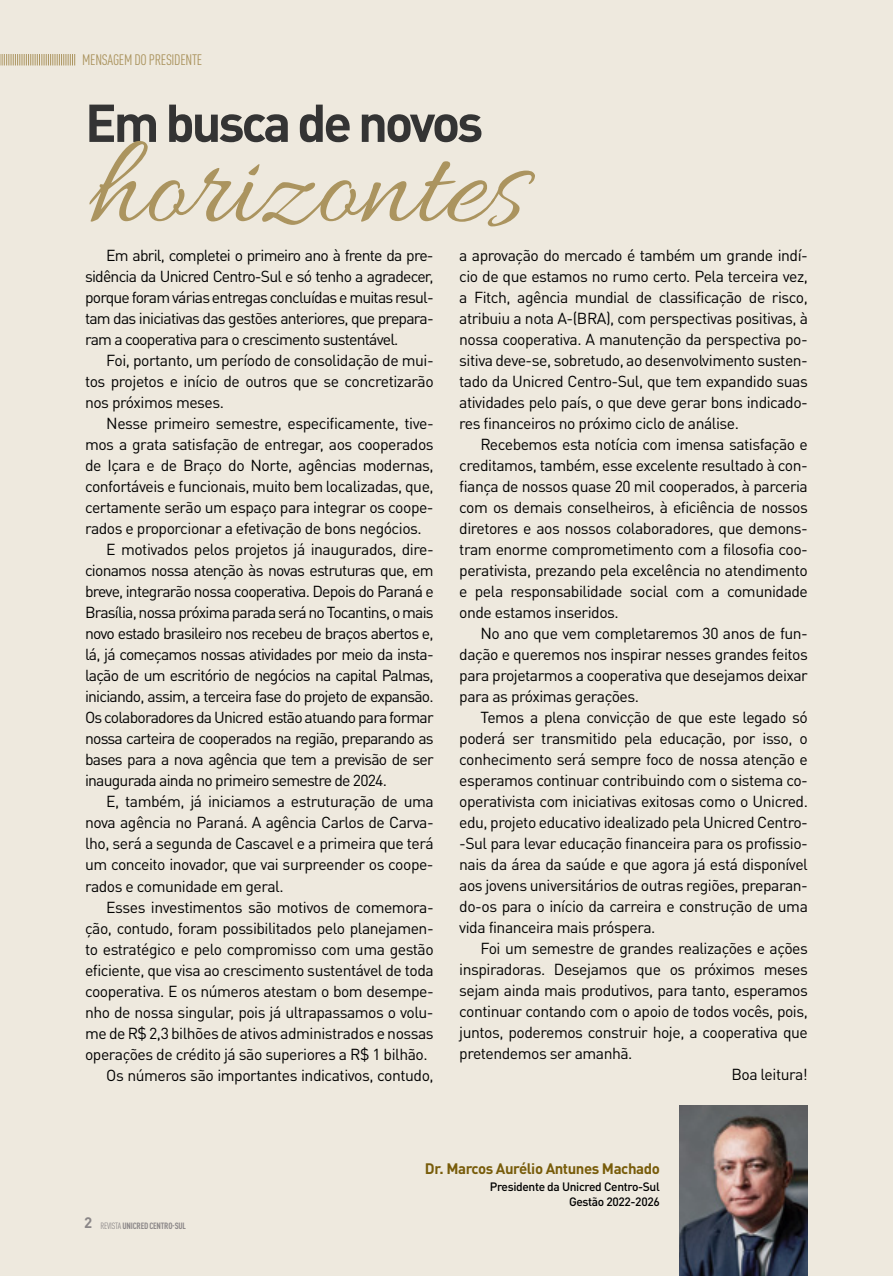
<style>
.page{position:relative;width:893px;height:1276px;background:#eee9de}
.page>*{position:absolute;margin:0;border:0;box-sizing:border-box;transform-origin:0 0}
.t1{font:130.5px "Allura";color:#ab945f}
.t2{font:700 52.35px "DIN Pro";letter-spacing:-.06em;color:#343434}
.t3{font:15.75px/21px "DIN Pro";letter-spacing:-.03em;color:#000;text-align:justify}
.t4{font:15.75px "DIN Pro";letter-spacing:-.05em;color:#000}
.t5{font:700 15px "DIN Pro";letter-spacing:-.03em;color:#785c0a}
.t6{font:condensed 15px "DIN Pro";letter-spacing:-.02em;color:#ab945f}
.t7{font:500 12px/14.2px "DIN Pro";letter-spacing:-.03em;color:#000;text-align:right}
.t8{font:700 condensed 9px "DIN Pro";letter-spacing:-.02em;color:#8a8687}
.s1{font-stretch:normal;font-size:15px}
.s2{font-weight:400}
</style>
<div class="page">
<svg style="left:0;top:54px;width:75px;height:11px"></svg>
<img style="left:680px;top:1105px;width:128px;height:171px">
<p class="t6" style="left:82px;top:49px;width:122px">MENSAGEM DO PRESIDENTE</p>
<h2 class="t2" style="left:85px;top:79px;width:400px">Em busca de novos</h2>
<h1 class="t1" style="left:85px;top:114px;width:441px">horizontes</h1>
<p class="t3" style="left:85px;top:244px;width:350px;text-indent:21px">Em abril, completei o primeiro ano à frente da pre&shy;sidência da Unicred Centro-Sul e só tenho a agradecer, porque foram várias entregas concluídas e muitas resul&shy;tam das iniciativas das gestões anteriores, que prepara&shy;ram a cooperativa para o crescimento sustentável.</p>
<p class="t3" style="left:85px;top:349px;width:350px;text-indent:21px">Foi, portanto, um período de consolidação de mui&shy;tos projetos e início de outros que se concretizarão nos próximos meses.</p>
<p class="t3" style="left:106px;top:412px;width:329px">Nesse primeiro semestre, especificamente, tive-</p>
<p class="t3" style="left:85px;top:433px;width:350px">mos a grata satisfação de entregar, aos cooperados</p>
<p class="t3" style="left:85px;top:454px;width:350px">de Içara e de Braço do Norte, agências modernas,</p>
<p class="t3" style="left:85px;top:475px;width:350px">confortáveis e funcionais, muito bem localizadas, que,</p>
<p class="t3" style="left:85px;top:496px;width:350px">certamente serão um espaço para integrar os coope-</p>
<p class="t3" style="left:85px;top:517px;width:338px">rados e proporcionar a efetivação de bons negócios.</p>
<p class="t3" style="left:106px;top:538px;width:329px">E motivados pelos projetos já inaugurados, dire-</p>
<p class="t4" style="left:85px;top:558px;width:350px">cionamos nossa atenção às novas estruturas que, em</p>
<p class="t4" style="left:85px;top:579px;width:350px">breve, integrarão nossa cooperativa. Depois do Paraná e</p>
<p class="t4" style="left:85px;top:600px;width:350px">Brasília, nossa próxima parada será no Tocantins, o mais</p>
<p class="t4" style="left:85px;top:621px;width:350px">novo estado brasileiro nos recebeu de braços abertos e,</p>
<p class="t4" style="left:85px;top:642px;width:350px">lá, já começamos nossas atividades por meio da insta-</p>
<p class="t4" style="left:85px;top:663px;width:350px">lação de um escritório de negócios na capital Palmas,</p>
<p class="t4" style="left:85px;top:684px;width:350px">iniciando, assim, a terceira fase do projeto de expansão.</p>
<p class="t4" style="left:85px;top:705px;width:350px">Os colaboradores da Unicred estão atuando para formar</p>
<p class="t4" style="left:85px;top:726px;width:350px">nossa carteira de cooperados na região, preparando as</p>
<p class="t4" style="left:85px;top:747px;width:350px">bases para a nova agência que tem a previsão de ser</p>
<p class="t4" style="left:85px;top:768px;width:303px">inaugurada ainda no primeiro semestre de 2024.</p>
<p class="t3" style="left:106px;top:789px;width:329px">E, também, já iniciamos a estruturação de uma</p>
<p class="t3" style="left:85px;top:810px;width:350px">nova agência no Paraná. A agência Carlos de Carva-</p>
<p class="t3" style="left:85px;top:831px;width:350px">lho, será a segunda de Cascavel e a primeira que terá</p>
<p class="t3" style="left:85px;top:852px;width:350px">um conceito inovador, que vai surpreender os coope-</p>
<p class="t3" style="left:85px;top:873px;width:200px">rados e comunidade em geral.</p>
<p class="t3" style="left:106px;top:894px;width:329px">Esses investimentos são motivos de comemora-</p>
<p class="t3" style="left:85px;top:915px;width:350px">ção, contudo, foram possibilitados pelo planejamen-</p>
<p class="t3" style="left:85px;top:936px;width:350px">to estratégico e pelo compromisso com uma gestão</p>
<p class="t3" style="left:85px;top:957px;width:350px">eficiente, que visa ao crescimento sustentável de toda</p>
<p class="t3" style="left:85px;top:978px;width:350px">cooperativa. E os números atestam o bom desempe-</p>
<p class="t3" style="left:85px;top:999px;width:350px">nho de nossa singular, pois já ultrapassamos o volu-</p>
<p class="t3" style="left:85px;top:1020px;width:350px">me de R$ 2,3 bilhões de ativos administrados e nossas</p>
<p class="t3" style="left:85px;top:1041px;width:344px">operações de crédito já são superiores a R$ 1 bilhão.</p>
<p class="t3" style="left:106px;top:1062px;width:329px">Os números são importantes indicativos, contudo,</p>
<p class="t3" style="left:459px;top:243px;width:350px">a aprovação do mercado é também um grande indí&shy;cio de que estamos no rumo certo. Pela terceira vez, a Fitch, agência mundial de classificação de risco, atribuiu a nota A-(BRA), com perspectivas positivas, à nossa cooperativa. A manutenção da perspectiva po&shy;sitiva deve-se, sobretudo, ao desenvolvimento susten&shy;tado da Unicred Centro-Sul, que tem expandido suas atividades pelo país, o que deve gerar bons indicado&shy;res financeiros no próximo ciclo de análise.</p>
<p class="t3" style="left:459px;top:432px;width:350px;text-indent:21px">Recebemos esta notícia com imensa satisfação e creditamos, também, esse excelente resultado à con&shy;fiança de nossos quase 20 mil cooperados, à parceria com os demais conselheiros, à eficiência de nossos diretores e aos nossos colaboradores, que demons&shy;tram enorme comprometimento com a filosofia coo&shy;perativista, prezando pela excelência no atendimento e pela responsabilidade social com a comunidade onde estamos inseridos.</p>
<p class="t3" style="left:459px;top:621px;width:350px;text-indent:21px">No ano que vem completaremos 30 anos de fun&shy;dação e queremos nos inspirar nesses grandes feitos para projetarmos a cooperativa que desejamos deixar para as próximas gerações.</p>
<p class="t3" style="left:459px;top:705px;width:350px;text-indent:21px">Temos a plena convicção de que este legado só poderá ser transmitido pela educação, por isso, o conhecimento será sempre foco de nossa atenção e esperamos continuar contribuindo com o sistema co&shy;operativista com iniciativas exitosas como o Unicred. edu, projeto educativo idealizado pela Unicred Centro--Sul para levar educação financeira para os profissio&shy;nais da área da saúde e que agora já está disponível aos jovens universitários de outras regiões, preparan&shy;do-os para o início da carreira e construção de uma vida financeira mais próspera.</p>
<p class="t3" style="left:480px;top:936px;width:329px">Foi um semestre de grandes realizações e ações</p>
<p class="t3" style="left:459px;top:957px;width:350px">inspiradoras. Desejamos que os próximos meses</p>
<p class="t3" style="left:459px;top:978px;width:350px">sejam ainda mais produtivos, para tanto, esperamos</p>
<p class="t3" style="left:459px;top:999px;width:350px">continuar contando com o apoio de todos vocês, pois,</p>
<p class="t3" style="left:459px;top:1020px;width:350px">juntos, poderemos construir hoje, a cooperativa que</p>
<p class="t3" style="left:459px;top:1041px;width:175px">pretendemos ser amanhã.</p>
<p class="t3" style="left:731px;top:1062px;width:78px">Boa leitura!</p>
<p class="t8" style="left:84px;top:1218px;width:103px"><span class="s1">2</span> <span class="s2">REVISTA</span> UNICRED CENTRO-SUL</p>
<p class="t5" style="left:425px;top:1156px;width:236px">Dr. Marcos Aurélio Antunes Machado</p>
<p class="t7" style="left:490px;top:1178px;width:171px">Presidente da Unicred Centro-Sul<br>Gestão 2022-2026</p>
</div>
